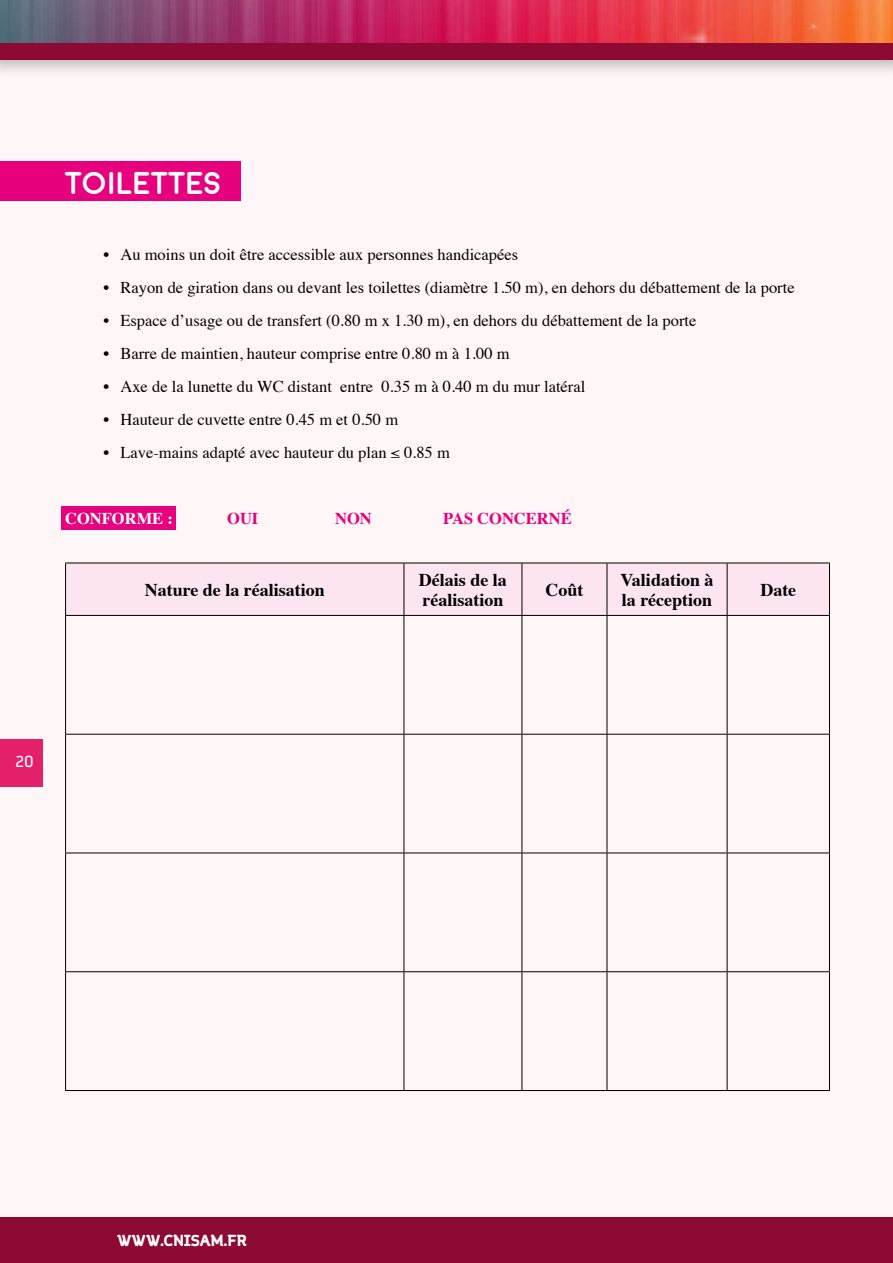
<style>
.page{position:relative;width:893px;height:1263px;background:#fff7f7}
.page>*{position:absolute;margin:0;border:0;box-sizing:border-box;transform-origin:0 0}
.t1{font:700 31.5px "Moon";color:#fff}
.t2{font:700 18px/19.4px "Times";color:#000}
.t3{font:16.5px "Times";color:#000}
.t4{font:700 16.5px "Times";color:#e6007d}
.t5{font:700 16.5px "Times";color:#fff}
.t6{font:700 15px "Margot";letter-spacing:.01em;color:#fff}
.t7{font:15px "Margot";color:#fff}
</style>
<div class="page">
<div style="left:0;top:0;width:893px;height:79px;background:#000;opacity:.27"></div>
<div style="left:0;top:0;width:893px;height:59px;background:#8d0a32"></div>
<div style="left:0;top:1217px;width:893px;height:46px;background:#8d0a32"></div>
<div style="left:0;top:739px;width:43px;height:48px;background:#e4206a"></div>
<img style="left:0;top:0;width:893px;height:43px">
<div style="left:0;top:162px;width:240px;height:39px;background:#e6007d"></div>
<div style="left:61px;top:506px;width:115px;height:23px;background:#e6007d"></div>
<div style="left:66px;top:564px;width:763px;height:51px;background:#fce5f1"></div>
<hr style="left:65px;top:563px;width:339px;height:1px;background:#000">
<hr style="left:65px;top:563px;width:1px;height:52px;background:#000">
<hr style="left:404px;top:563px;width:118px;height:1px;background:#000">
<hr style="left:404px;top:563px;width:1px;height:52px;background:#000">
<hr style="left:522px;top:563px;width:85px;height:1px;background:#000">
<hr style="left:522px;top:563px;width:1px;height:52px;background:#000">
<hr style="left:607px;top:563px;width:120px;height:1px;background:#000">
<hr style="left:607px;top:563px;width:1px;height:52px;background:#000">
<hr style="left:727px;top:563px;width:103px;height:1px;background:#000">
<hr style="left:727px;top:563px;width:1px;height:52px;background:#000">
<hr style="left:829px;top:563px;width:1px;height:52px;background:#000">
<hr style="left:65px;top:615px;width:339px;height:1px;background:#000">
<hr style="left:65px;top:616px;width:1px;height:118px;background:#000">
<hr style="left:404px;top:615px;width:118px;height:1px;background:#000">
<hr style="left:404px;top:616px;width:1px;height:118px;background:#000">
<hr style="left:522px;top:615px;width:85px;height:1px;background:#000">
<hr style="left:522px;top:616px;width:1px;height:118px;background:#000">
<hr style="left:607px;top:615px;width:120px;height:1px;background:#000">
<hr style="left:607px;top:616px;width:1px;height:118px;background:#000">
<hr style="left:727px;top:615px;width:103px;height:1px;background:#000">
<hr style="left:727px;top:616px;width:1px;height:118px;background:#000">
<hr style="left:829px;top:616px;width:1px;height:118px;background:#000">
<hr style="left:65px;top:734px;width:339px;height:1px;background:#000">
<hr style="left:65px;top:734px;width:1px;height:118px;background:#000">
<hr style="left:404px;top:734px;width:118px;height:1px;background:#000">
<hr style="left:404px;top:734px;width:1px;height:118px;background:#000">
<hr style="left:522px;top:734px;width:85px;height:1px;background:#000">
<hr style="left:522px;top:734px;width:1px;height:118px;background:#000">
<hr style="left:607px;top:734px;width:120px;height:1px;background:#000">
<hr style="left:607px;top:734px;width:1px;height:118px;background:#000">
<hr style="left:727px;top:734px;width:103px;height:1px;background:#000">
<hr style="left:727px;top:734px;width:1px;height:118px;background:#000">
<hr style="left:829px;top:734px;width:1px;height:118px;background:#000">
<hr style="left:65px;top:852px;width:339px;height:1px;background:#000">
<hr style="left:65px;top:853px;width:1px;height:118px;background:#000">
<hr style="left:404px;top:852px;width:118px;height:1px;background:#000">
<hr style="left:404px;top:853px;width:1px;height:118px;background:#000">
<hr style="left:522px;top:852px;width:85px;height:1px;background:#000">
<hr style="left:522px;top:853px;width:1px;height:118px;background:#000">
<hr style="left:607px;top:852px;width:120px;height:1px;background:#000">
<hr style="left:607px;top:853px;width:1px;height:118px;background:#000">
<hr style="left:727px;top:852px;width:103px;height:1px;background:#000">
<hr style="left:727px;top:853px;width:1px;height:118px;background:#000">
<hr style="left:829px;top:853px;width:1px;height:118px;background:#000">
<hr style="left:65px;top:971px;width:339px;height:1px;background:#000">
<hr style="left:65px;top:972px;width:1px;height:118px;background:#000">
<hr style="left:404px;top:971px;width:118px;height:1px;background:#000">
<hr style="left:404px;top:972px;width:1px;height:118px;background:#000">
<hr style="left:522px;top:971px;width:85px;height:1px;background:#000">
<hr style="left:522px;top:972px;width:1px;height:118px;background:#000">
<hr style="left:607px;top:971px;width:120px;height:1px;background:#000">
<hr style="left:607px;top:972px;width:1px;height:118px;background:#000">
<hr style="left:727px;top:971px;width:103px;height:1px;background:#000">
<hr style="left:727px;top:972px;width:1px;height:118px;background:#000">
<hr style="left:829px;top:972px;width:1px;height:118px;background:#000">
<hr style="left:65px;top:1090px;width:339px;height:1px;background:#000">
<hr style="left:404px;top:1090px;width:118px;height:1px;background:#000">
<hr style="left:522px;top:1090px;width:85px;height:1px;background:#000">
<hr style="left:607px;top:1090px;width:120px;height:1px;background:#000">
<hr style="left:727px;top:1090px;width:103px;height:1px;background:#000">
<h1 class="t1" style="left:65px;top:167px;width:158px">TOILETTES</h1>
<p class="t3" style="left:103px;top:239px;width:416px">• Au moins un doit être accessible aux personnes handicapées</p>
<p class="t3" style="left:103px;top:272px;width:693px">• Rayon de giration dans ou devant les toilettes (diamètre 1.50 m), en dehors du débattement de la porte</p>
<p class="t3" style="left:103px;top:305px;width:595px">• Espace d’usage ou de transfert (0.80 m x 1.30 m), en dehors du débattement de la porte</p>
<p class="t3" style="left:103px;top:338px;width:408px">• Barre de maintien, hauteur comprise entre 0.80 m à 1.00 m</p>
<p class="t3" style="left:103px;top:371px;width:483px">• Axe de la lunette du WC distant entre 0.35 m à 0.40 m du mur latéral</p>
<p class="t3" style="left:103px;top:404px;width:296px">• Hauteur de cuvette entre 0.45 m et 0.50 m</p>
<p class="t3" style="left:103px;top:437px;width:348px">• Lave-mains adapté avec hauteur du plan ≤ 0.85 m</p>
<p class="t5" style="left:65px;top:502px;width:109px">CONFORME :</p>
<p class="t4" style="left:227px;top:502px;width:33px">OUI</p>
<p class="t4" style="left:335px;top:502px;width:38px">NON</p>
<p class="t4" style="left:443px;top:502px;width:130px">PAS CONCERNÉ</p>
<p class="t2" style="left:145px;top:578px;width:182px">Nature de la réalisation</p>
<p class="t2" style="left:419px;top:569px;width:90px">Délais de la réalisation</p>
<p class="t2" style="left:545px;top:578px;width:39px">Coût</p>
<p class="t2" style="left:621px;top:568px;width:94px">Validation à la réception</p>
<p class="t2" style="left:760px;top:578px;width:37px">Date</p>
<p class="t7" style="left:16px;top:751px;width:18px">20</p>
<p class="t6" style="left:117px;top:1229px;width:131px">WWW.CNISAM.FR</p>
</div>
